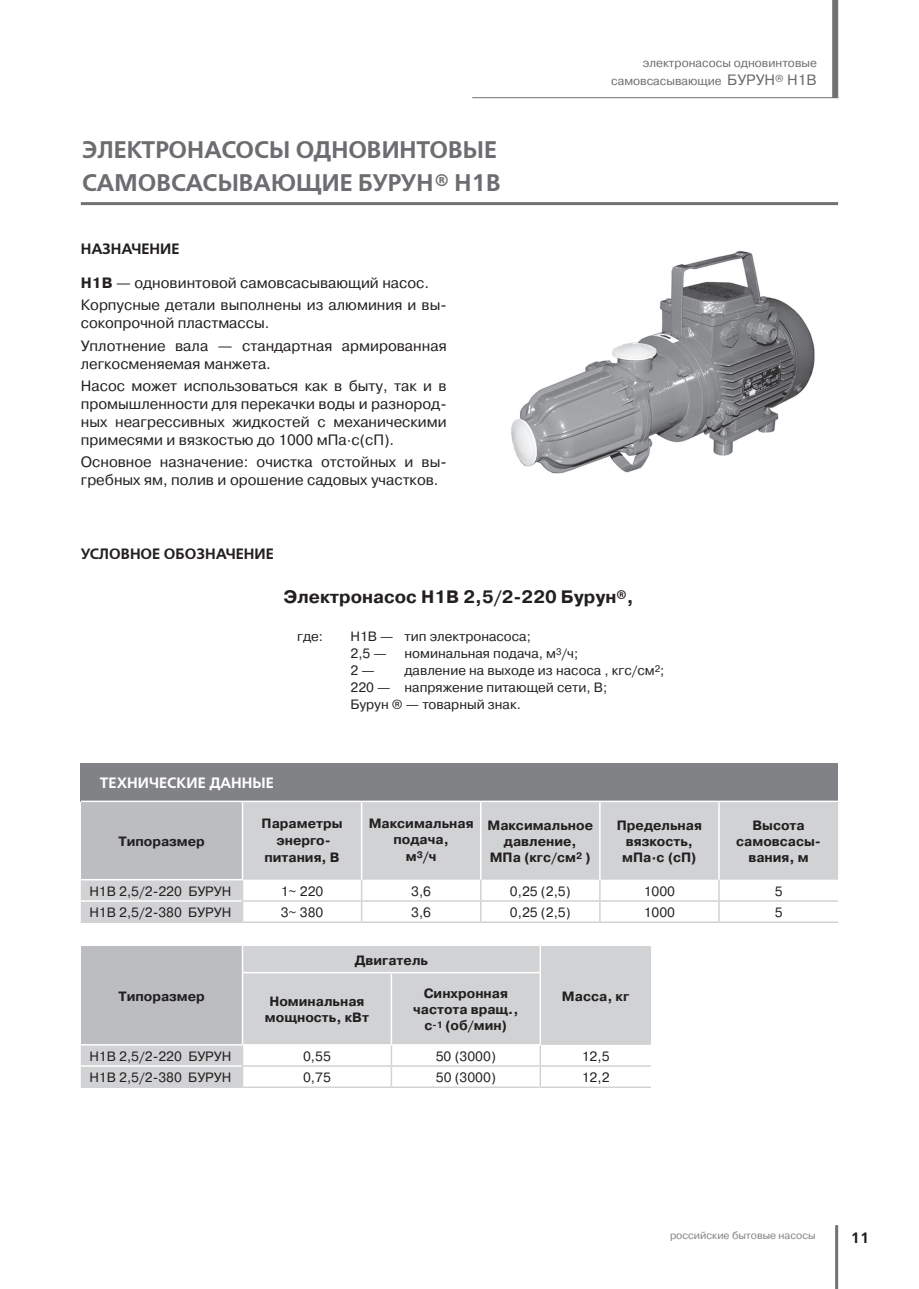
<style>
.page{position:relative;width:919px;height:1289px;background:#fff}
.page>*{position:absolute;margin:0;border:0;box-sizing:border-box;transform-origin:0 0}
.t1{font:24px/33px "Free Set Demi Bold C";color:#6c6d70}
.t2{font:700 18px "Pragmatica C";color:#231f20}
.t3{font:15px/22.2px "Pragmatica C";color:#231f20}
.t4{font:15px "Free Set Demi Bold C";color:#231f20}
.t5{font:15px "Free Set Demi Bold C";color:#fff}
.t6{font:13.5px/17px "Pragmatica C";color:#231f20}
.t7{font:700 13.5px/16.2px "Pragmatica C";color:#231f20;text-align:center}
.t8{font:12px/18px "Pragmatica C";color:#6c6d70;text-align:right}
.t9{font:10.5px "Pragmatica C";color:#808285}
.s1{font-weight:700}
.s2{font-size:15px}
</style>
<div class="page">
<div style="left:832px;top:0;width:6px;height:98px;background:#717275"></div>
<hr style="left:835px;top:1225px;width:3px;height:63px;background:#717275">
<hr style="left:472px;top:97px;width:366px;height:1px;background:#717275">
<img style="left:511px;top:251px;width:304px;height:223px">
<div style="left:81px;top:763px;width:757px;height:38px;background:#808285"></div>
<svg style="left:81px;top:802px;width:757px;height:119px;fill:#d1d2d4"></svg>
<hr style="left:242px;top:802px;width:1px;height:77px;background:#fff">
<hr style="left:361px;top:802px;width:1px;height:77px;background:#fff">
<hr style="left:480px;top:802px;width:1px;height:77px;background:#fff">
<hr style="left:81px;top:879px;width:162px;height:1px;background:#fff">
<hr style="left:81px;top:900px;width:161px;height:1px;background:#fff">
<hr style="left:81px;top:921px;width:161px;height:2px;background:#d1d2d4">
<hr style="left:242px;top:921px;width:119px;height:2px;background:#d1d2d4">
<hr style="left:480px;top:921px;width:120px;height:2px;background:#d1d2d4">
<hr style="left:600px;top:921px;width:119px;height:2px;background:#d1d2d4">
<hr style="left:361px;top:921px;width:119px;height:2px;background:#d1d2d4">
<hr style="left:81px;top:800px;width:161px;height:2px;background:#fff">
<hr style="left:242px;top:800px;width:119px;height:2px;background:#fff">
<hr style="left:361px;top:800px;width:119px;height:2px;background:#fff">
<hr style="left:480px;top:800px;width:120px;height:2px;background:#fff">
<hr style="left:600px;top:800px;width:118px;height:2px;background:#fff">
<hr style="left:242px;top:900px;width:119px;height:1px;background:#d1d2d4">
<svg style="left:242px;top:880px;width:1px;height:41px"></svg>
<hr style="left:361px;top:900px;width:119px;height:1px;background:#d1d2d4">
<svg style="left:361px;top:879px;width:1px;height:42px"></svg>
<hr style="left:480px;top:900px;width:120px;height:1px;background:#d1d2d4">
<svg style="left:480px;top:879px;width:1px;height:42px"></svg>
<hr style="left:600px;top:900px;width:119px;height:1px;background:#d1d2d4">
<svg style="left:599px;top:879px;width:1px;height:42px"></svg>
<hr style="left:719px;top:900px;width:119px;height:1px;background:#d1d2d4">
<svg style="left:718px;top:879px;width:1px;height:42px"></svg>
<hr style="left:719px;top:921px;width:119px;height:2px;background:#d1d2d4">
<hr style="left:599px;top:802px;width:1px;height:77px;background:#fff">
<hr style="left:718px;top:800px;width:120px;height:2px;background:#fff">
<hr style="left:718px;top:802px;width:1px;height:77px;background:#fff">
<svg style="left:81px;top:946px;width:570px;height:140px;fill:#d1d2d4"></svg>
<svg style="left:242px;top:946px;width:1px;height:25px"></svg>
<hr style="left:539px;top:946px;width:2px;height:25px;background:#fff">
<hr style="left:242px;top:971px;width:149px;height:2px;background:#fff">
<hr style="left:242px;top:973px;width:1px;height:71px;background:#fff">
<hr style="left:391px;top:971px;width:150px;height:2px;background:#fff">
<hr style="left:390px;top:973px;width:2px;height:71px;background:#fff">
<hr style="left:539px;top:973px;width:2px;height:71px;background:#fff">
<hr style="left:242px;top:1044px;width:149px;height:1px;background:#fff">
<hr style="left:391px;top:1044px;width:150px;height:1px;background:#fff">
<hr style="left:390px;top:1045px;width:2px;height:20px;background:#d1d2d4">
<hr style="left:539px;top:1045px;width:2px;height:20px;background:#d1d2d4">
<hr style="left:242px;top:1065px;width:149px;height:1px;background:#d1d2d4">
<svg style="left:242px;top:1045px;width:1px;height:41px"></svg>
<hr style="left:391px;top:1065px;width:149px;height:1px;background:#d1d2d4">
<hr style="left:390px;top:1066px;width:2px;height:20px;background:#d1d2d4">
<hr style="left:540px;top:1065px;width:111px;height:1px;background:#d1d2d4">
<hr style="left:539px;top:1066px;width:2px;height:20px;background:#d1d2d4">
<hr style="left:81px;top:1044px;width:161px;height:1px;background:#fff">
<hr style="left:81px;top:1065px;width:161px;height:1px;background:#fff">
<hr style="left:81px;top:1086px;width:161px;height:1px;background:#d1d2d4">
<hr style="left:242px;top:1086px;width:149px;height:1px;background:#d1d2d4">
<hr style="left:391px;top:1086px;width:149px;height:1px;background:#d1d2d4">
<hr style="left:540px;top:1086px;width:111px;height:1px;background:#d1d2d4">
<hr style="left:81px;top:202px;width:757px;height:3px;background:#717275">
<h1 class="t1" style="left:82px;top:134px;width:420px">ЭЛЕКТРОНАСОСЫ ОДНОВИНТОВЫЕ<br>САМОВСАСЫВАЮЩИЕ БУРУН<sup>®</sup> Н1В</h1>
<p class="t4" style="left:81px;top:240px;width:100px">НАЗНАЧЕНИЕ</p>
<p class="t3" style="left:81px;top:272px;width:367px"><span class="s1">Н1В</span> — одновинтовой самовсасывающий насос.<br>Корпусные детали выполнены из алюминия и вы-</p>
<p class="t3" style="left:81px;top:312px;width:367px">сокопрочной пластмассы.<br>Уплотнение вала — стандартная армированная</p>
<p class="t3" style="left:81px;top:353px;width:367px">легкосменяемая манжета.<br>Насос может использоваться как в быту, так и в</p>
<p class="t3" style="left:81px;top:395px;width:367px;line-height:18px;text-align:justify">промышленности для перекачки воды и разнород&shy;ных неагрессивных жидкостей с механическими примесями и вязкостью до 1000 мПа·с(сП).</p>
<p class="t3" style="left:81px;top:453px;width:367px;line-height:18px">Основное назначение: очистка отстойных и вы&shy;гребных ям, полив и орошение садовых участков.</p>
<p class="t4" style="left:81px;top:545px;width:194px">УСЛОВНОЕ ОБОЗНАЧЕНИЕ</p>
<p class="t8" style="left:611px;top:54px;width:207px">электронасосы одновинтовые самовсасывающие <span class="s2">БУРУН</span><sup>®</sup> <span class="s2">Н1В</span></p>
<p class="t2" style="left:283px;top:587px;width:352px">Электронасос Н1В 2,5/2-220 Бурун<sup>®</sup>,</p>
<p class="t6" style="left:297px;top:628px;width:27px">где:</p>
<p class="t6" style="left:350px;top:628px;width:182px">Н1В — тип электронасоса;<br>2,5 —</p>
<p class="t6" style="left:404px;top:645px;width:175px">номинальная подача, м<sup>3</sup>/ч;</p>
<p class="t5" style="left:100px;top:774px;width:175px">ТЕХНИЧЕСКИЕ ДАННЫЕ</p>
<p class="t6" style="left:350px;top:662px;width:26px">2 —</p>
<p class="t6" style="left:350px;top:662px;width:315px;text-indent:54px">давление на выходе из насоса , кгс/см<sup>2</sup>;<br>220 — напряжение питающей сети, В;<br>Бурун ® — товарный знак.</p>
<p class="t7" style="left:118px;top:833px;width:88px">Типоразмер</p>
<p class="t7" style="left:261px;top:815px;width:82px;line-height:17px">Параметры энерго&shy;питания, В</p>
<p class="t7" style="left:369px;top:815px;width:106px">Максимальная подача,<br>м<sup>3</sup>/ч</p>
<p class="t7" style="left:487px;top:817px;width:107px">Максимальное давление,<br>МПа (кгс/см<sup>2</sup> )</p>
<p class="t7" style="left:616px;top:817px;width:87px">Предельная вязкость, мПа·с (сП)</p>
<p class="t7" style="left:736px;top:817px;width:86px">Высота самовсасы&shy;вания, м</p>
<p class="t6" style="left:89px;top:882px;width:144px">Н1В 2,5/2-220 БУРУН</p>
<p class="t6" style="left:281px;top:882px;width:44px">1~ 220</p>
<p class="t6" style="left:411px;top:882px;width:21px">3,6</p>
<p class="t6" style="left:510px;top:882px;width:62px">0,25 (2,5)</p>
<p class="t6" style="left:643px;top:882px;width:33px">1000</p>
<p class="t6" style="left:774px;top:882px;width:9px">5</p>
<p class="t6" style="left:89px;top:903px;width:143px">Н1В 2,5/2-380 БУРУН</p>
<p class="t6" style="left:281px;top:903px;width:44px">3~ 380</p>
<p class="t6" style="left:411px;top:903px;width:21px">3,6</p>
<p class="t6" style="left:510px;top:903px;width:62px">0,25 (2,5)</p>
<p class="t6" style="left:643px;top:903px;width:33px">1000</p>
<p class="t6" style="left:774px;top:903px;width:9px">5</p>
<p class="t7" style="left:118px;top:988px;width:88px">Типоразмер</p>
<p class="t7" style="left:355px;top:952px;width:75px">Двигатель</p>
<p class="t7" style="left:265px;top:993px;width:105px">Номинальная мощность, кВт</p>
<p class="t7" style="left:413px;top:985px;width:107px">Синхронная частота вращ., с<sup>-1</sup> (об/мин)</p>
<p class="t7" style="left:562px;top:988px;width:69px">Масса, кг</p>
<p class="t6" style="left:89px;top:1047px;width:144px">Н1В 2,5/2-220 БУРУН</p>
<p class="t6" style="left:303px;top:1047px;width:29px">0,55</p>
<p class="t6" style="left:436px;top:1047px;width:62px">50 (3000)</p>
<p class="t6" style="left:581px;top:1047px;width:29px">12,5</p>
<p class="t6" style="left:89px;top:1068px;width:143px">Н1В 2,5/2-380 БУРУН</p>
<p class="t6" style="left:303px;top:1068px;width:29px">0,75</p>
<p class="t6" style="left:436px;top:1068px;width:62px">50 (3000)</p>
<p class="t6" style="left:581px;top:1068px;width:29px">12,2</p>
<p class="t9" style="left:670px;top:1229px;width:147px">российские бытовые насосы</p>
<p class="t4" style="left:850px;top:1229px;width:20px">11</p>
</div>
